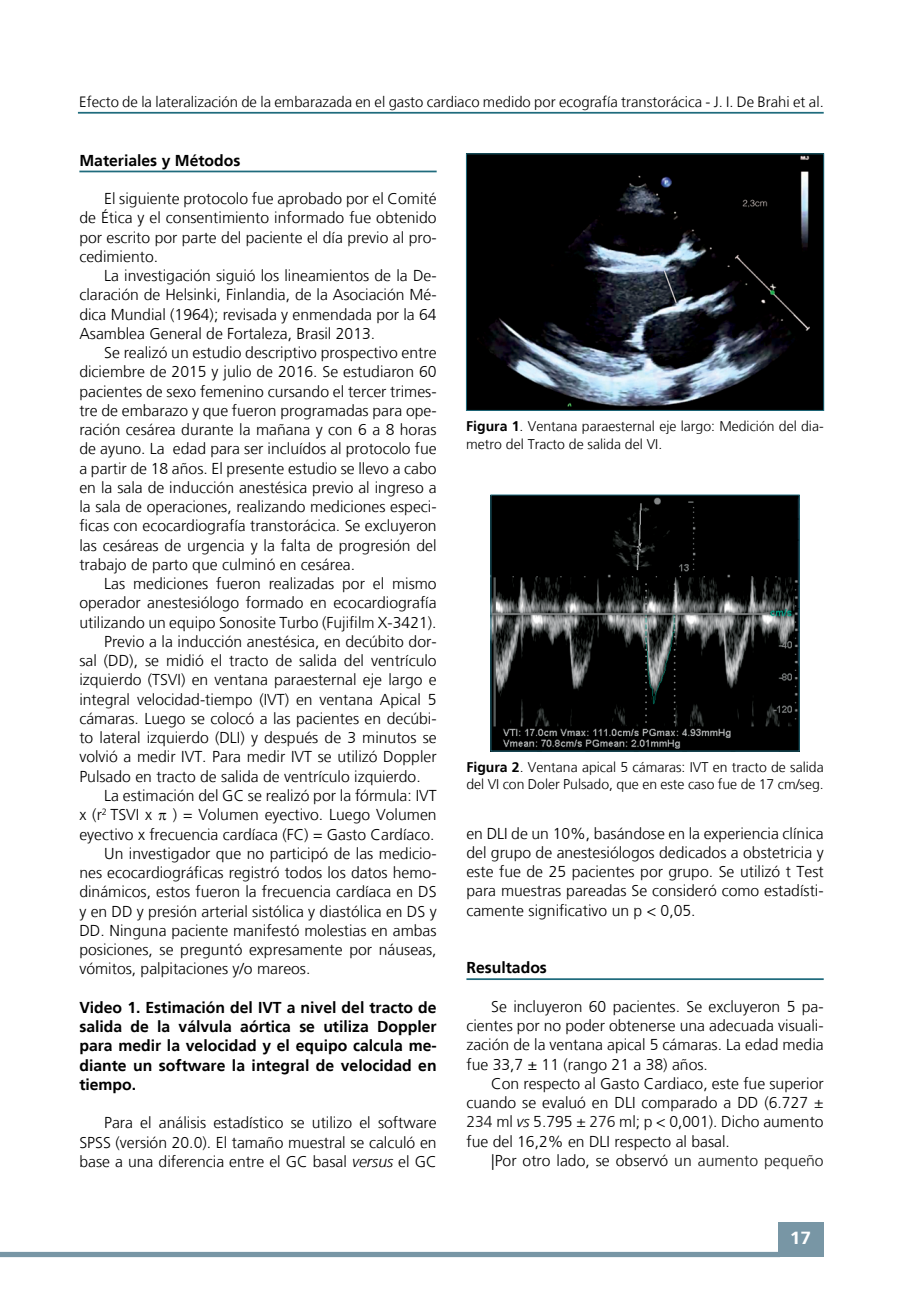
<style>
.page{position:relative;width:918px;height:1315px;background:#fff}
.page>*{position:absolute;margin:0;border:0;box-sizing:border-box;transform-origin:0 0}
.t1{font:700 17.5px "Frutiger LT";color:#fff;scale:1.1 1}
.t2{font:300 15.75px/19.2px "Frutiger LT";color:#000;text-align:justify}
.t3{font:700 15.75px/19.2px "Frutiger LT";color:#000;text-align:justify}
.t4{font:300 14.88px "Frutiger LT";color:#000}
.t5{font:300 14px/17.5px "Frutiger LT";color:#000}
.s1{font-style:italic}
.s2{font-weight:700}
.s3{color:#141414}
</style>
<div class="page">
<div style="left:778px;top:1222px;width:45px;height:35px;background:#7896a5"></div>
<div style="left:0;top:1251px;width:780px;height:6px;background:#7896a5"></div>
<hr style="left:78px;top:112px;width:745px;height:2px;background:#1f6b7d">
<hr style="left:79px;top:171px;width:358px;height:1px;background:#1f6b7d">
<hr style="left:466px;top:978px;width:357px;height:2px;background:#1f6b7d">
<img style="left:468px;top:156px;width:354px;height:253px">
<div style="left:466px;top:154px;width:358px;height:257px;border:1px solid #1f6b7d"></div>
<img style="left:493px;top:497px;width:304px;height:252px">
<p class="t4" style="left:79px;top:94px;width:746px">Efecto de la lateralización de la embarazada en el gasto cardiaco medido por ecografía transtorácica - J. I. De Brahi et al.</p>
<p class="t3" style="left:79px;top:151px;width:163px">Materiales y Métodos</p>
<p class="t2" style="left:79px;top:189px;width:359px;text-indent:25px">El siguiente protocolo fue aprobado por el Comité de Ética y el consentimiento informado fue obtenido por escrito por parte del paciente el día previo al pro&shy;cedimiento.</p>
<p class="t2" style="left:79px;top:266px;width:359px;text-indent:25px">La investigación siguió los lineamientos de la De&shy;claración de Helsinki, Finlandia, de la Asociación Mé&shy;dica Mundial (1964); revisada y enmendada por la 64<br>Asamblea General de Fortaleza, Brasil 2013.</p>
<p class="t2" style="left:79px;top:343px;width:359px;text-indent:25px">Se realizó un estudio descriptivo prospectivo entre diciembre de 2015 y julio de 2016. Se estudiaron 60 pacientes de sexo femenino cursando el tercer trimes&shy;tre de embarazo y que fueron programadas para ope&shy;ración cesárea durante la mañana y con 6 a 8 horas de ayuno. La edad para ser incluídos al protocolo fue a partir de 18 años. El presente estudio se llevo a cabo en la sala de inducción anestésica previo al ingreso a la sala de operaciones, realizando mediciones especi&shy;ficas con ecocardiografía transtorácica. Se excluyeron las cesáreas de urgencia y la falta de progresión del trabajo de parto que culminó en cesárea.</p>
<p class="t2" style="left:104px;top:574px;width:334px">Las mediciones fueron realizadas por el mismo</p>
<p class="t2" style="left:79px;top:593px;width:359px">operador anestesiólogo formado en ecocardiografía</p>
<p class="t2" style="left:79px;top:613px;width:359px">utilizando un equipo Sonosite Turbo (Fujifilm X-3421).</p>
<p class="t2" style="left:104px;top:632px;width:334px">Previo a la inducción anestésica, en decúbito dor-</p>
<p class="t2" style="left:79px;top:651px;width:359px">sal (DD), se midió el tracto de salida del ventrículo</p>
<p class="t2" style="left:79px;top:670px;width:359px">izquierdo (TSVI) en ventana paraesternal eje largo e</p>
<p class="t2" style="left:79px;top:690px;width:359px">integral velocidad-tiempo (IVT) en ventana Apical 5</p>
<p class="t2" style="left:79px;top:709px;width:359px">cámaras. Luego se colocó a las pacientes en decúbi-</p>
<p class="t2" style="left:79px;top:728px;width:359px">to lateral izquierdo (DLI) y después de 3 minutos se</p>
<p class="t2" style="left:79px;top:747px;width:359px">volvió a medir IVT. Para medir IVT se utilizó Doppler</p>
<p class="t2" style="left:79px;top:767px;width:343px">Pulsado en tracto de salida de ventrículo izquierdo.</p>
<p class="t2" style="left:104px;top:786px;width:334px">La estimación del GC se realizó por la fórmula: IVT</p>
<p class="t2" style="left:79px;top:805px;width:74px">x (r<sup>2</sup> TSVI x</p>
<p class="t2" style="left:173px;top:805px;width:265px">) = Volumen eyectivo. Luego Volumen</p>
<p class="t2" style="left:79px;top:825px;width:357px">eyectivo x frecuencia cardíaca (FC) = Gasto Cardíaco.</p>
<p class="t2" style="left:104px;top:844px;width:334px">Un investigador que no participó de las medicio-</p>
<p class="t2" style="left:79px;top:863px;width:359px">nes ecocardiográficas registró todos los datos hemo-</p>
<p class="t2" style="left:79px;top:882px;width:359px">dinámicos, estos fueron la frecuencia cardíaca en DS</p>
<p class="t2" style="left:79px;top:901px;width:359px">y en DD y presión arterial sistólica y diastólica en DS y</p>
<p class="t2" style="left:79px;top:921px;width:359px">DD. Ninguna paciente manifestó molestias en ambas</p>
<p class="t2" style="left:79px;top:940px;width:359px">posiciones, se preguntó expresamente por náuseas,</p>
<p class="t2" style="left:79px;top:959px;width:233px">vómitos, palpitaciones y/o mareos.</p>
<p class="t3" style="left:79px;top:998px;width:359px">Video 1. Estimación del IVT a nivel del tracto de salida de la válvula aórtica se utiliza Doppler para medir la velocidad y el equipo calcula me&shy;diante un software la integral de velocidad en tiempo.</p>
<p class="t2" style="left:79px;top:1113px;width:359px;text-indent:25px">Para el análisis estadístico se utilizo el software SPSS (versión 20.0). El tamaño muestral se calculó en base a una diferencia entre el GC basal <span class="s1">versus</span> el GC</p>
<p class="t5" style="left:466px;top:418px;width:359px"><span class="s2">Figura 1</span>. Ventana paraesternal eje largo: Medición del dia&shy;metro del Tracto de salida del VI.</p>
<p class="t5" style="left:466px;top:758px;width:359px"><span class="s2">Figura 2</span>. Ventana apical 5 cámaras: IVT en tracto de salida del VI con Doler Pulsado, que en este caso fue de 17 cm/seg.</p>
<p class="t2" style="left:466px;top:823px;width:359px">en DLI de un 10%, basándose en la experiencia clínica del grupo de anestesiólogos dedicados a obstetricia y este fue de 25 pacientes por grupo. Se utilizó t Test para muestras pareadas Se consideró como estadísti&shy;camente significativo un p &lt; 0,05.</p>
<p class="t3" style="left:466px;top:958px;width:82px">Resultados</p>
<p class="t2" style="left:466px;top:997px;width:359px;text-indent:25px">Se incluyeron 60 pacientes. Se excluyeron 5 pa&shy;cientes por no poder obtenerse una adecuada visuali&shy;zación de la ventana apical 5 cámaras. La edad media fue 33,7 ± 11 (rango 21 a 38) años.</p>
<p class="t2" style="left:466px;top:1074px;width:359px;text-indent:25px">Con respecto al Gasto Cardiaco, este fue superior cuando se evaluó en DLI comparado a DD (6.727 <span class="s3">± 234</span> ml <span class="s1">vs</span> 5.795 <span class="s3">± 276</span> ml; p &lt; 0,001). Dicho aumento fue del 16,2% en DLI respecto al basal.</p>
<p class="t2" style="left:491px;top:1151px;width:334px">|Por otro lado, se observó un <span class="s3">aumento pequeño</span></p>
<p class="t1" style="left:790px;top:1227px;width:21px">17</p>
</div>
